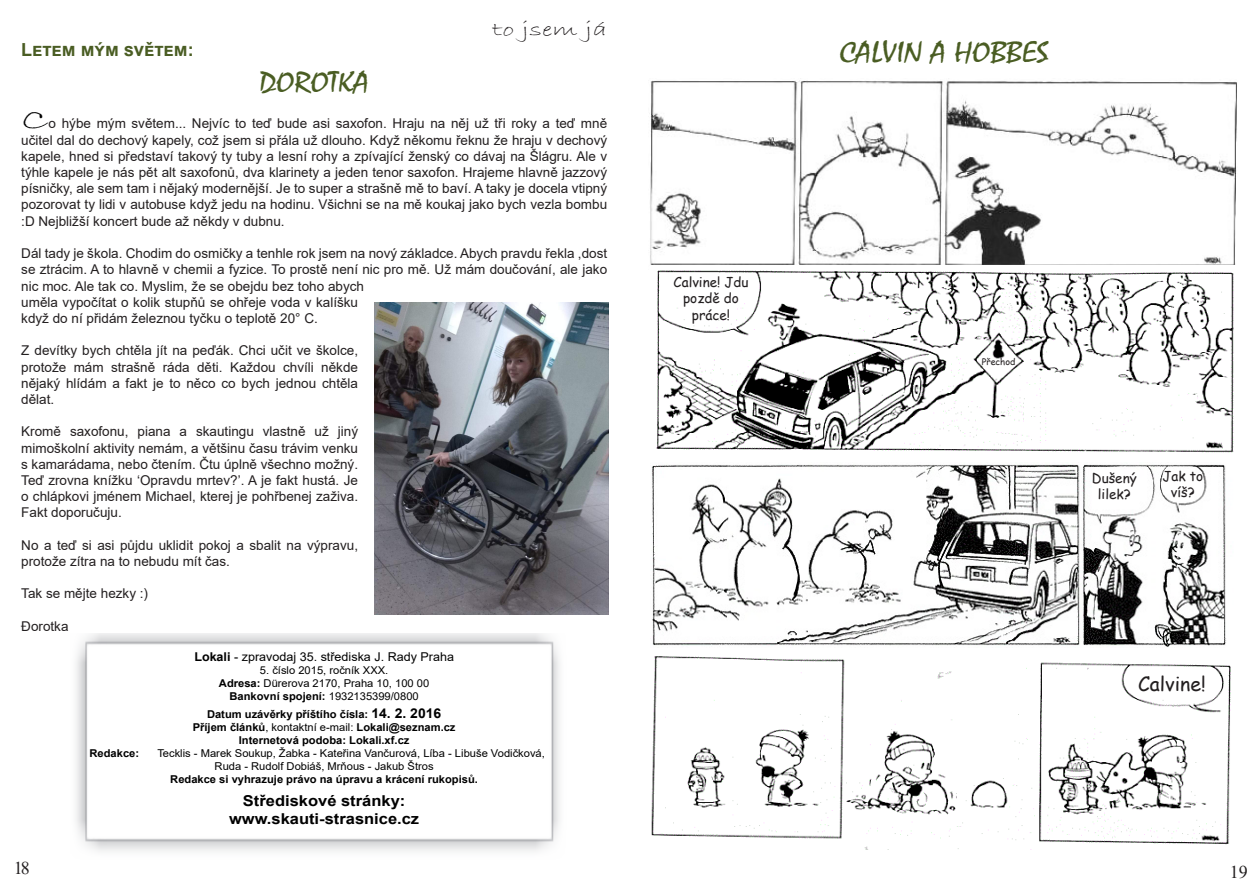
<style>
.page{position:relative;width:1259px;height:893px;background:#fff}
.page>*{position:absolute;margin:0;border:0;box-sizing:border-box;transform-origin:0 0}
.t1{font:30px "Mistral";color:#4a5d23;scale:1.15 1}
.t2{font:30px "Bradley Hand ITC";color:#000;scale:1.5 1}
.t3{font:19.5px "Bradley Hand ITC";color:#231f20;scale:1.5 1}
.t4{font:19.5px "Comic Sans MS";color:#231f20}
.t5{font:700 18px "Arial";color:#4a5d23}
.t6{font:18px "Times New Roman";color:#231f20}
.t7{font:700 15px/18px "Arial";color:#000;text-align:center;scale:1.1 1}
.t8{font:13.5px/16.2px "Arial";color:#231f20;text-align:justify}
.t9{font:13.5px/16.2px "Comic Sans MS";color:#231f20;text-align:center}
.t10{font:12.15px "Arial";color:#000}
.t11{font:10.8px/12.9px "Arial";color:#000;text-align:center}
.t12{font:700 10.8px/12.9px "Arial";color:#000;text-align:center}
.t13{font:9px "Comic Sans MS";color:#231f20}
.s1{font-weight:700}
.s2{font-size:13.5px}
.s3{font-weight:400}
</style>
<div class="page">
<img style="left:374px;top:303px;width:234px;height:311px">
<img style="left:76px;top:634px;width:484px;height:217px">
<img style="left:650px;top:80px;width:587px;height:185px">
<img style="left:656px;top:270px;width:578px;height:183px">
<img style="left:652px;top:464px;width:574px;height:183px">
<img style="left:651px;top:656px;width:580px;height:194px">
<h3 class="t5" style="left:21px;top:37px;width:174px">Letem mým světem:</h3>
<h1 class="t1" style="left:259px;top:65px;width:97px">DO ROTKA</h1>
<h2 class="t3" style="left:492px;top:17px;width:78px">to jsem já</h2>
<h1 class="t2" style="left:21px;top:101px;width:20px">C</h1>
<p class="t8" style="left:21px;top:116px;width:587px;text-indent:27px">o hýbe mým světem... Nejvíc to teď bude asi saxofon. Hraju na něj už tři roky a teď mně učitel dal do dechový kapely, což jsem si přála už dlouho. Když někomu řeknu že hraju v dechový kapele, hned si představí takový ty tuby a lesní rohy a zpívající ženský co dávaj na Šlágru. Ale v týhle kapele je nás pět alt saxofonů, dva klarinety a jeden tenor saxofon. Hrajeme hlavně jazzový písničky, ale sem tam i nějaký modernější. Je to super a strašně mě to baví. A taky je docela vtipný pozorovat ty lidi v autobuse když jedu na hodinu. Všichni se na mě koukaj jako bych vezla bombu :D Nejbližší koncert bude až někdy v dubnu.</p>
<p class="t8" style="left:21px;top:245px;width:587px;text-align:left">Dál tady je škola. Chodim do osmičky a tenhle rok jsem na nový základce. Abych pravdu řekla ,dost se ztrácim. A to hlavně v chemii a fyzice. To prostě není nic pro mě. Už mám doučování, ale jako nic moc. Ale tak co. Myslim, že se obejdu bez toho abych<br>uměla vypočítat o kolik stupňů se ohřeje voda v kalíšku<br>když do ní přidám železnou tyčku o teplotě 20° C.</p>
<p class="t8" style="left:21px;top:342px;width:338px">Z devítky bych chtěla jít na peďák. Chci učit ve školce, protože mám strašně ráda děti. Každou chvíli někde nějaký hlídám a fakt je to něco co bych jednou chtěla dělat.</p>
<p class="t8" style="left:21px;top:423px;width:338px">Kromě saxofonu, piana a skautingu vlastně už jiný mimoškolní aktivity nemám, a většinu času trávim venku s kamarádama, nebo čtením. Čtu úplně všechno možný.<br>Teď zrovna knížku ‘Opravdu mrtev?’. A je fakt hustá. Je o chlápkovi jménem Michael, kterej je pohřbenej zaživa.<br>Fakt doporučuju.</p>
<p class="t8" style="left:21px;top:537px;width:338px">No a teď si asi půjdu uklidit pokoj a sbalit na výpravu, protože zítra na to nebudu mít čas.</p>
<p class="t8" style="left:21px;top:585px;width:128px">Tak se mějte hezky :)</p>
<p class="t8" style="left:21px;top:618px;width:49px">Đorotka</p>
<p class="t10" style="left:194px;top:648px;width:261px"><span class="s1">Lokali</span> - zpravodaj 35. střediska J. Rady Praha</p>
<p class="t11" style="left:219px;top:664px;width:212px">5. číslo 2015, ročník XXX.<br><span class="s1">Adresa:</span> Dürerova 2170, Praha 10, 100 00<br><span class="s1">Bankovní spojení:</span> 1932135399/0800</p>
<p class="t12" style="left:193px;top:708px;width:264px">Datum uzávěrky příštího čísla: <span class="s2">14. 2. 2016<br></span>Příjem článků<span class="s3">, kontaktní e-mail:</span> Lokali@seznam.cz<br>Internetová podoba: Lokali.xf.cz</p>
<p class="t12" style="left:89px;top:747px;width:51px">Redakce:</p>
<p class="t11" style="left:215px;top:747px;width:332px;text-align:left;text-indent:-57px">Tecklis - Marek Soukup, Žabka - Kateřina Vančurová, Líba - Libuše Vodičková,<br>Ruda - Rudolf Dobiáš, Mrňous - Jakub Štros</p>
<p class="t12" style="left:170px;top:773px;width:309px">Redakce si vyhrazuje právo na úpravu a krácení rukopisů.</p>
<p class="t7" style="left:229px;top:792px;width:174px">Střediskové stránky: www.skauti-strasnice.cz</p>
<p class="t9" style="left:673px;top:274px;width:76px">Calvine! Jdu pozdě do práce!</p>
<h1 class="t1" style="left:840px;top:34px;width:183px">CALVIN A HOBBES</h1>
<p class="t13" style="left:981px;top:355px;width:35px">Přechod</p>
<p class="t9" style="left:1092px;top:470px;width:46px">Dušený lilek?</p>
<p class="t9" style="left:1162px;top:467px;width:42px">Jak to víš?</p>
<h2 class="t4" style="left:1138px;top:670px;width:69px">Calvine!</h2>
<h3 class="t6" style="left:14px;top:856px;width:17px">18</h3>
<h3 class="t6" style="left:1229px;top:859px;width:19px">19</h3>
</div>
